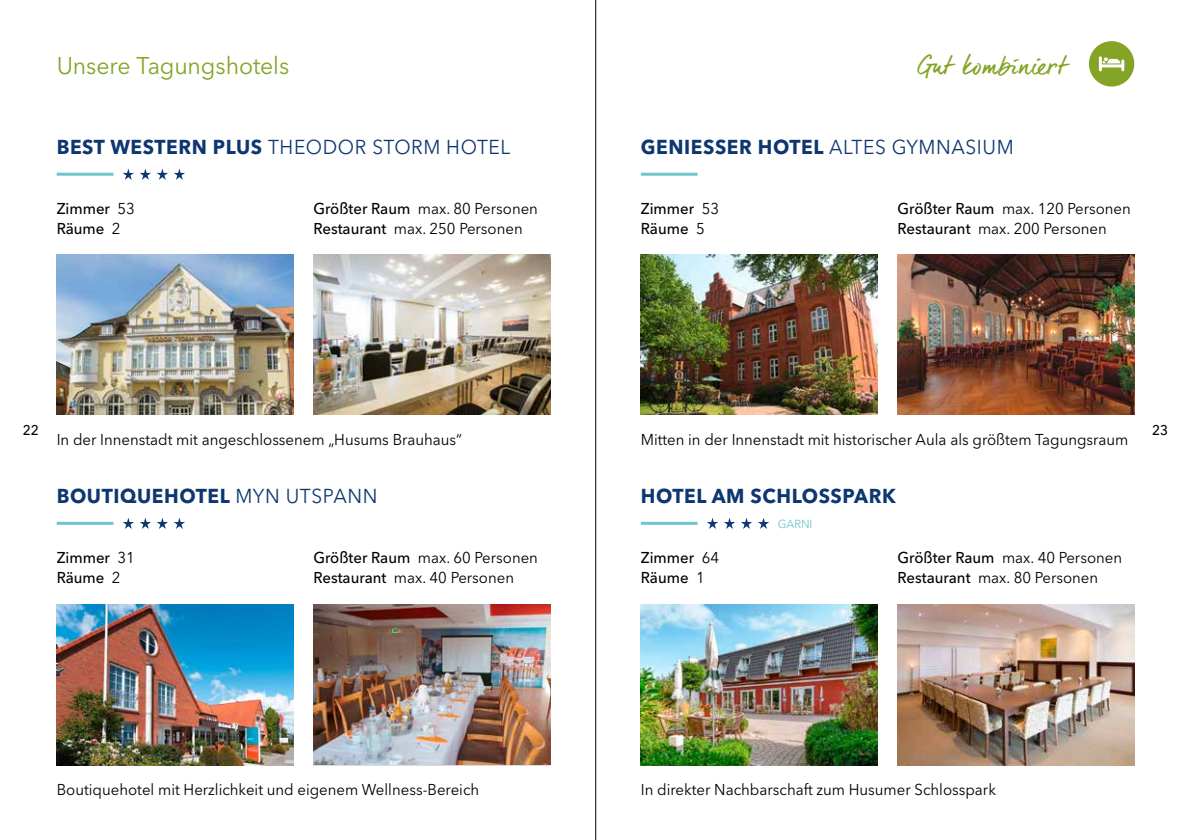
<style>
.page{position:relative;width:1191px;height:840px;background:#fff}
.page>*{position:absolute;margin:0;border:0;box-sizing:border-box;transform-origin:0 0}
.t1{font:25px "dear Joe 6";color:#83a424;scale:.96 1}
.t2{font:24px "Avenir Next LT Pro";letter-spacing:-.005em;color:#83a424;scale:.96 1}
.t3{font:700 20px "Avenir Next LT Pro";letter-spacing:.03em;color:#0e3770;scale:.96 1}
.t4{font:20px "Avenir Next LT Pro";letter-spacing:.03em;color:#0e3770;scale:.96 1}
.t5{font:15.6px/20px "Avenir Next LT Pro";color:#000;scale:.96 1}
.t6{font:500 15.6px/20px "Avenir Next LT Pro";color:#000;scale:.96 1}
.t7{font:500 14px "Avenir Next LT Pro";color:#000;scale:.96 1}
.t8{font:11.6px "Avenir Next LT Pro";color:#6ec5cd;scale:.96 1}
.s1{font-weight:700}
.s2{font-weight:400}
.s3{font-weight:500}
</style>
<div class="page">
<img style="left:641px;top:254px;width:236px;height:160px">
<img style="left:897px;top:254px;width:237px;height:160px">
<hr style="left:641px;top:173px;width:56px;height:3px;background:#6ec5cd">
<img style="left:641px;top:604px;width:236px;height:160px">
<img style="left:897px;top:604px;width:237px;height:160px">
<hr style="left:641px;top:521px;width:56px;height:3px;background:#6ec5cd">
<svg style="left:707px;top:518px;width:11px;height:10px"></svg>
<svg style="left:724px;top:518px;width:11px;height:10px"></svg>
<svg style="left:741px;top:518px;width:11px;height:10px"></svg>
<svg style="left:758px;top:518px;width:11px;height:10px"></svg>
<div style="left:1089px;top:41px;width:45px;height:45px;background:#83a424;border-radius:50%"></div>
<svg style="left:1098px;top:56px;width:26px;height:15px"></svg>
<img style="left:56px;top:0;width:540px;height:839px">
<h2 class="t2" style="left:57px;top:51px;width:244px">Unsere Tagungshotels</h2>
<h1 class="t1" style="left:916px;top:51px;width:159px">Gut kombiniert</h1>
<p class="t4" style="left:57px;top:135px;width:474px"><span class="s1">BEST WESTERN PLUS</span> THEODOR STORM HOTEL</p>
<p class="t3" style="left:641px;top:135px;width:390px">GENIESSER HOTEL <span class="s2">ALTES GYMNASIUM</span></p>
<p class="t6" style="left:57px;top:199px;width:83px">Zimmer <span class="s2">53<br></span>Räume <span class="s2">2</span></p>
<p class="t5" style="left:313px;top:199px;width:235px"><span class="s3">Größter Raum</span> max. 80 Personen<br><span class="s3">Restaurant</span> max. 250 Personen</p>
<p class="t6" style="left:641px;top:199px;width:83px">Zimmer <span class="s2">53<br></span>Räume <span class="s2">5</span></p>
<p class="t5" style="left:897px;top:199px;width:244px"><span class="s3">Größter Raum</span> max. 120 Personen<br><span class="s3">Restaurant</span> max. 200 Personen</p>
<p class="t7" style="left:23px;top:421px;width:18px">22</p>
<p class="t7" style="left:1152px;top:421px;width:18px">23</p>
<p class="t5" style="left:641px;top:429px;width:509px">Mitten in der Innenstadt mit historischer Aula als größtem Tagungsraum</p>
<p class="t5" style="left:57px;top:429px;width:424px">In der Innenstadt mit angeschlossenem „Husums Brauhaus“</p>
<p class="t3" style="left:57px;top:483px;width:335px">BOUTIQUEHOTEL <span class="s2">MYN UTSPANN</span></p>
<p class="t3" style="left:641px;top:484px;width:267px">HOTEL AM SCHLOSSPARK</p>
<p class="t8" style="left:778px;top:516px;width:38px">GARNI</p>
<p class="t6" style="left:57px;top:547px;width:83px">Zimmer <span class="s2">31<br></span>Räume <span class="s2">2</span></p>
<p class="t5" style="left:313px;top:547px;width:235px"><span class="s3">Größter Raum</span> max. 60 Personen<br><span class="s3">Restaurant</span> max. 40 Personen</p>
<p class="t6" style="left:641px;top:547px;width:83px">Zimmer <span class="s2">64<br></span>Räume <span class="s2">1</span></p>
<p class="t5" style="left:897px;top:547px;width:235px"><span class="s3">Größter Raum</span> max. 40 Personen<br><span class="s3">Restaurant</span> max. 80 Personen</p>
<p class="t5" style="left:57px;top:778px;width:441px">Boutiquehotel mit Herzlichkeit und eigenem Wellness-Bereich</p>
<p class="t5" style="left:641px;top:778px;width:371px">In direkter Nachbarschaft zum Husumer Schlosspark</p>
</div>
